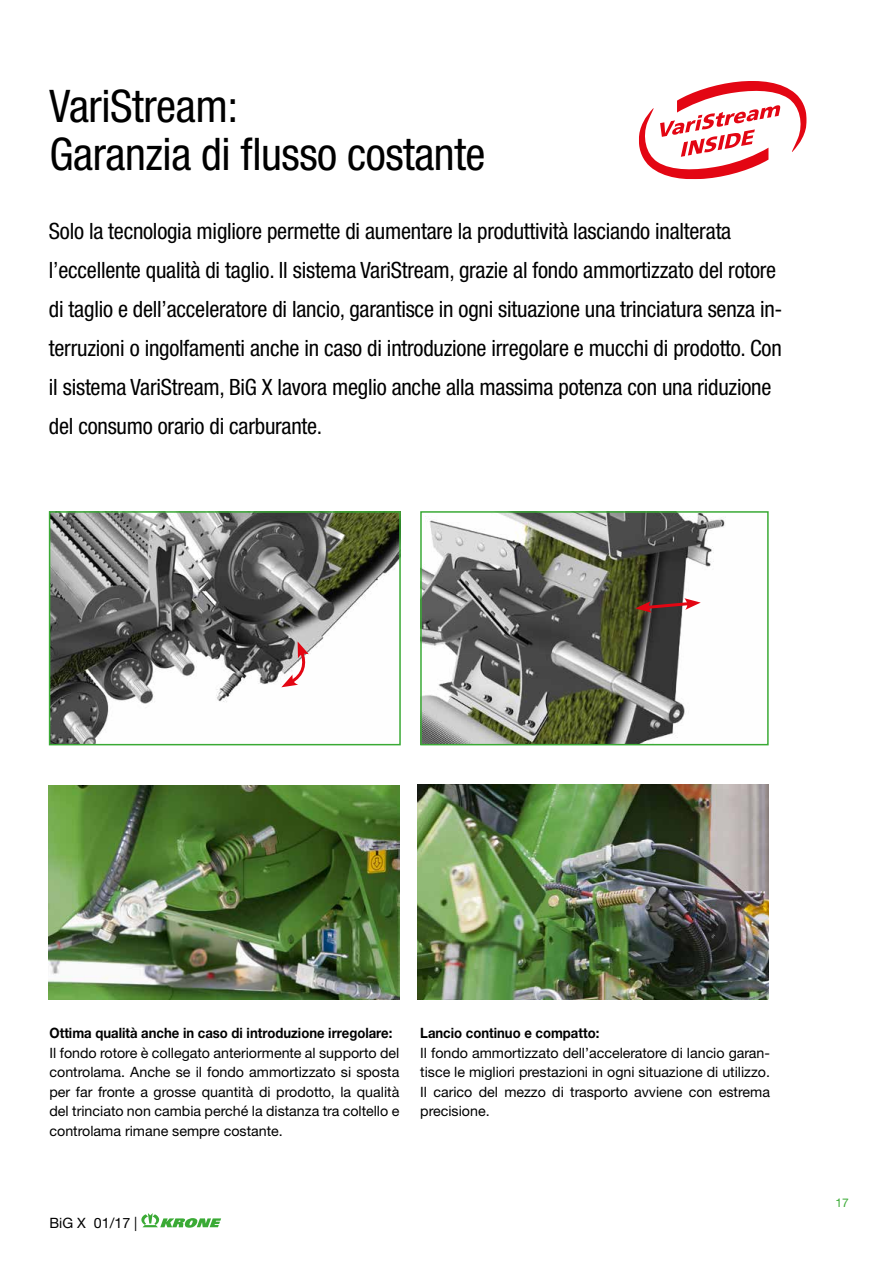
<style>
.page{position:relative;width:893px;height:1263px;background:#fff}
.page>*{position:absolute;margin:0;border:0;box-sizing:border-box;transform-origin:0 0}
.t1{font:condensed 45px/48.8px "Helvetica Neue LTW1 G";letter-spacing:-.01em;color:#000}
.t2{font:condensed 22.5px/39px "Helvetica Neue LTW1 G";letter-spacing:-.01em;color:#000}
.t3{font:14.25px/19.5px "Helvetica Neue LTW1 G";color:#000;text-align:justify}
.t4{font:700 14.25px "Helvetica Neue LTW1 G";color:#000;scale:.92 1}
.t5{font:12px "Helvetica Neue LTW1 G";color:#3aaa35}
</style>
<div class="page">
<img style="left:49px;top:785px;width:350px;height:215px">
<img style="left:418px;top:785px;width:351px;height:215px">
<svg style="left:639px;top:81px;width:168px;height:98px"></svg>
<img style="left:52px;top:514px;width:346px;height:228px">
<div style="left:49px;top:511px;width:352px;height:234px;border:2px solid #3aaa35"></div>
<img style="left:423px;top:514px;width:303px;height:228px">
<div style="left:420px;top:511px;width:349px;height:234px;border:2px solid #3aaa35"></div>
<svg style="left:635px;top:598px;width:66px;height:15px"></svg>
<svg style="left:281px;top:641px;width:28px;height:46px"></svg>
<svg style="left:141px;top:1213px;width:80px;height:15px"></svg>
<h1 class="t1" style="left:50px;top:82px;width:437px">VariStream:<br>Garanzia di flusso costante</h1>
<p class="t2" style="left:49px;top:211px;width:735px">Solo la tecnologia migliore permette di aumentare la produttività lasciando inalterata l’eccellente qualità di taglio. Il sistema VariStream, grazie al fondo ammortizzato del rotore di taglio e dell’acceleratore di lancio, garantisce in ogni situazione una trinciatura senza in&shy;terruzioni o ingolfamenti anche in caso di introduzione irregolare e mucchi di prodotto. Con il sistema VariStream, BiG X lavora meglio anche alla massima potenza con una riduzione del consumo orario di carburante.</p>
<p class="t4" style="left:50px;top:1024px;width:374px">Ottima qualità anche in caso di introduzione irregolare:</p>
<p class="t3" style="left:50px;top:1043px;width:351px">Il fondo rotore è collegato anteriormente al supporto del controlama. Anche se il fondo ammortizzato si sposta per far fronte a grosse quantità di prodotto, la qualità del trinciato non cambia perché la distanza tra coltello e controlama rimane sempre costante.</p>
<p class="t4" style="left:420px;top:1024px;width:196px">Lancio continuo e compatto:</p>
<p class="t3" style="left:420px;top:1043px;width:351px">Il fondo ammortizzato dell’acceleratore di lancio garan&shy;tisce le migliori prestazioni in ogni situazione di utilizzo.<br>Il carico del mezzo di trasporto avviene con estrema precisione.</p>
<p class="t3" style="left:50px;top:1213px;width:89px">BiG X 01/17 |</p>
<p class="t5" style="left:836px;top:1195px;width:15px">17</p>
</div>
